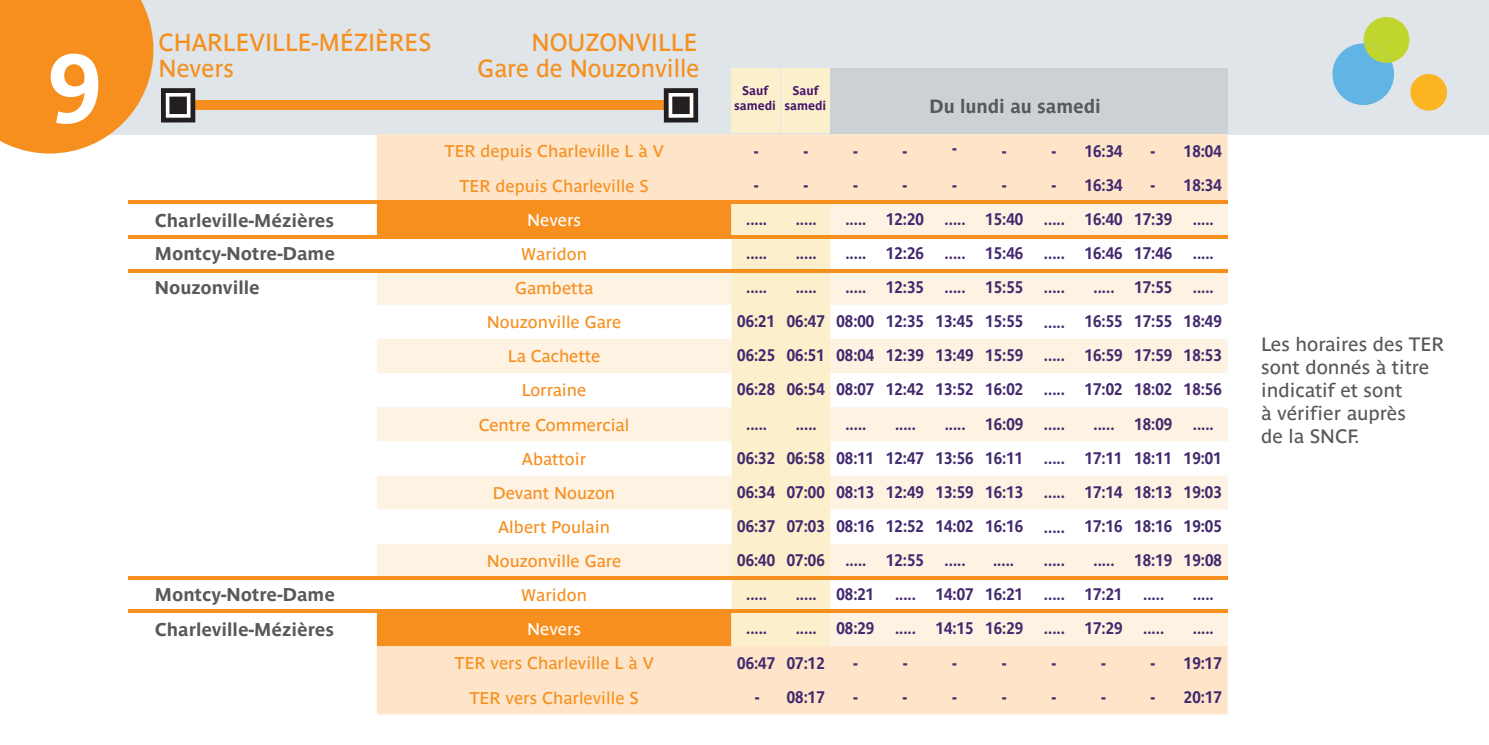
<style>
.page{position:relative;width:1489px;height:745px;background:#fff}
.page>*{position:absolute;margin:0;border:0;box-sizing:border-box;transform-origin:0 0}
.t1{font:700 95.75px "Parisine";color:#fff}
.t2{font:24.5px/25.5px "Parisine";color:#f68f1e}
.t3{font:19.25px/23px "Parisine";color:#57585a;scale:1.04 1}
.t4{font:700 19px "Parisine";color:#57585a}
.t5{font:700 18.25px "Parisine";color:#57585a;scale:1.04 1}
.t6{font:16.75px "Parisine";color:#f68f1e;scale:1.04 1}
.t7{font:16.75px "Parisine";color:#fff;scale:1.04 1}
.t8{font:700 16.5px/34px "Parisine";color:#42296e;scale:.9 1}
.t9{font:700 12.5px/15px "Parisine";color:#44146b;text-align:center}
</style>
<div class="page">
<div style="left:0;top:0;width:1488px;height:134px;background:#dfe5e8"></div>
<div style="left:829px;top:68px;width:398px;height:66px;background:#cbd1d5"></div>
<div style="left:178px;top:100px;width:502px;height:10px;background:#f68f1e"></div>
<svg style="left:161px;top:88px;width:34px;height:34px"></svg>
<div style="left:169px;top:96px;width:18px;height:18px;background:#231f20"></div>
<svg style="left:663px;top:88px;width:35px;height:34px"></svg>
<div style="left:672px;top:96px;width:17px;height:18px;background:#231f20"></div>
<div style="left:377px;top:134px;width:850px;height:580px;background:#fee5c9"></div>
<svg style="left:377px;top:204px;width:850px;height:441px;background:#fac78c"></svg>
<svg style="left:377px;top:239px;width:850px;height:370px"></svg>
<hr style="left:128px;top:200px;width:1099px;height:4px;background:#f68f1e">
<hr style="left:128px;top:609px;width:1099px;height:3px;background:#f68f1e">
<hr style="left:128px;top:235px;width:1099px;height:4px;background:#f68f1e">
<hr style="left:128px;top:576px;width:1099px;height:3px;background:#f68f1e">
<hr style="left:128px;top:269px;width:1099px;height:3px;background:#f68f1e">
<div style="left:731px;top:68px;width:48px;height:65px;background:#fbf0cb"></div>
<div style="left:781px;top:68px;width:48px;height:65px;background:#fbf0cb"></div>
<svg style="left:0;top:0;width:153px;height:153px;background:#f59935"></svg>
<div style="left:1332px;top:43px;width:61px;height:62px;background:#61b4e4;border-radius:50%"></div>
<svg style="left:1363px;top:17px;width:46px;height:46px"></svg>
<div style="left:1410px;top:74px;width:36px;height:37px;background:#fcb423;border-radius:50%"></div>
<h1 class="t1" style="left:48px;top:33px;width:55px">9</h1>
<h2 class="t2" style="left:158px;top:30px;width:274px">CHARLEVILLE-MÉZIÈRES<br>Nevers</h2>
<h2 class="t2" style="left:477px;top:30px;width:223px;text-align:right">NOUZONVILLE<br>Gare de Nouzonville</h2>
<p class="t9" style="left:734px;top:83px;width:43px">Sauf samedi</p>
<p class="t9" style="left:792px;top:83px;width:28px">Sauf</p>
<p class="t9" style="left:784px;top:98px;width:43px">samedi</p>
<p class="t4" style="left:929px;top:95px;width:173px">Du lundi au samedi</p>
<p class="t5" style="left:155px;top:209px;width:174px">Charleville-Mézières</p>
<p class="t5" style="left:155px;top:243px;width:175px">Montcy-Notre-Dame</p>
<p class="t5" style="left:155px;top:276px;width:102px">Nouzonville</p>
<p class="t5" style="left:155px;top:583px;width:175px">Montcy-Notre-Dame</p>
<p class="t5" style="left:155px;top:618px;width:174px">Charleville-Mézières</p>
<p class="t6" style="left:444px;top:142px;width:212px">TER depuis Charleville L à V</p>
<p class="t8" style="left:754px;top:133px;width:6px">-</p>
<p class="t8" style="left:803px;top:133px;width:6px">-</p>
<p class="t8" style="left:853px;top:133px;width:6px">-</p>
<p class="t8" style="left:903px;top:133px;width:6px">-</p>
<p class="t8" style="left:1002px;top:133px;width:6px">-</p>
<p class="t8" style="left:1150px;top:133px;width:80px">- 18:04</p>
<p class="t6" style="left:459px;top:176px;width:184px">TER depuis Charleville S</p>
<p class="t8" style="left:754px;top:168px;width:6px">-</p>
<p class="t8" style="left:803px;top:168px;width:6px">-</p>
<p class="t8" style="left:853px;top:168px;width:6px">-</p>
<p class="t8" style="left:903px;top:168px;width:6px">-</p>
<p class="t8" style="left:952px;top:168px;width:6px">-</p>
<p class="t8" style="left:1051px;top:133px;width:6px">- -</p>
<p class="t8" style="left:1084px;top:133px;width:43px;text-align:justify">16:34<br>16:34<br>16:40<br>16:46</p>
<p class="t8" style="left:952px;top:130px;width:6px">-</p>
<p class="t8" style="left:1150px;top:168px;width:80px">- 18:34</p>
<p class="t8" style="left:1002px;top:168px;width:6px">-</p>
<p class="t7" style="left:527px;top:210px;width:53px">Nevers</p>
<p class="t8" style="left:746px;top:202px;width:25px">.....</p>
<p class="t8" style="left:795px;top:202px;width:25px">.....</p>
<p class="t8" style="left:845px;top:202px;width:245px">..... 12:20 ..... 15:40 .....</p>
<p class="t8" style="left:1134px;top:202px;width:90px">17:39 .....</p>
<p class="t6" style="left:521px;top:244px;width:65px">Waridon</p>
<p class="t8" style="left:746px;top:236px;width:25px">.....</p>
<p class="t8" style="left:795px;top:236px;width:25px">.....</p>
<p class="t8" style="left:845px;top:236px;width:245px">..... 12:26 ..... 15:46 .....</p>
<p class="t8" style="left:1134px;top:236px;width:90px">17:46 .....</p>
<p class="t6" style="left:515px;top:278px;width:77px">Gambetta</p>
<p class="t8" style="left:746px;top:270px;width:25px">.....</p>
<p class="t8" style="left:795px;top:270px;width:25px">.....</p>
<p class="t8" style="left:845px;top:269px;width:245px;line-height:35px;text-align:right">..... 12:35 ..... 15:55 ..... .....</p>
<p class="t8" style="left:1043px;top:338px;width:25px;text-align:justify">..... ..... .....</p>
<p class="t8" style="left:1093px;top:406px;width:25px">.....</p>
<p class="t8" style="left:1043px;top:440px;width:25px;text-align:justify">..... ..... .....</p>
<p class="t8" style="left:993px;top:542px;width:25px">.....</p>
<p class="t8" style="left:1043px;top:542px;width:25px">.....</p>
<p class="t8" style="left:1093px;top:270px;width:135px">..... 17:55 .....</p>
<p class="t6" style="left:487px;top:312px;width:131px">Nouzonville Gare</p>
<p class="t8" style="left:737px;top:304px;width:319px">06:21 06:47 08:00 12:35 13:45 15:55</p>
<p class="t8" style="left:1084px;top:304px;width:154px">16:55 17:55 18:49</p>
<p class="t6" style="left:508px;top:346px;width:91px">La Cachette</p>
<p class="t8" style="left:737px;top:338px;width:319px">06:25 06:51 08:04 12:39 13:49 15:59</p>
<p class="t8" style="left:1084px;top:338px;width:154px">16:59 17:59 18:53</p>
<p class="t6" style="left:522px;top:380px;width:64px">Lorraine</p>
<p class="t8" style="left:737px;top:372px;width:319px">06:28 06:54 08:07 12:42 13:52 16:02</p>
<p class="t8" style="left:1084px;top:372px;width:154px">17:02 18:02 18:56</p>
<p class="t6" style="left:479px;top:414px;width:146px">Centre Commercial</p>
<p class="t8" style="left:746px;top:406px;width:25px">.....</p>
<p class="t8" style="left:795px;top:406px;width:25px">.....</p>
<p class="t8" style="left:845px;top:406px;width:25px">.....</p>
<p class="t8" style="left:895px;top:406px;width:25px">.....</p>
<p class="t8" style="left:944px;top:406px;width:89px">..... 16:09</p>
<p class="t8" style="left:1134px;top:406px;width:90px">18:09 .....</p>
<p class="t6" style="left:522px;top:449px;width:63px">Abattoir</p>
<p class="t8" style="left:737px;top:440px;width:319px">06:32 06:58 08:11 12:47 13:56 16:11</p>
<p class="t8" style="left:1084px;top:440px;width:154px">17:11 18:11 19:01</p>
<p class="t6" style="left:493px;top:483px;width:119px">Devant Nouzon</p>
<p class="t8" style="left:737px;top:474px;width:319px">06:34 07:00 08:13 12:49 13:59 16:13</p>
<p class="t8" style="left:1084px;top:474px;width:154px">17:14 18:13 19:03</p>
<p class="t6" style="left:498px;top:517px;width:109px">Albert Poulain</p>
<p class="t8" style="left:737px;top:508px;width:319px">06:37 07:03 08:16 12:52 14:02 16:16</p>
<p class="t8" style="left:1084px;top:508px;width:154px">17:16 18:16 19:05</p>
<p class="t6" style="left:487px;top:551px;width:131px">Nouzonville Gare</p>
<p class="t8" style="left:737px;top:542px;width:255px">06:40 07:06 ..... 12:55 .....</p>
<p class="t8" style="left:985px;top:577px;width:44px">16:21<br>16:29</p>
<p class="t8" style="left:1093px;top:542px;width:144px">..... 18:19 19:08</p>
<p class="t6" style="left:521px;top:585px;width:65px">Waridon</p>
<p class="t8" style="left:746px;top:577px;width:25px">.....</p>
<p class="t8" style="left:795px;top:577px;width:199px">..... 08:21 ..... 14:07</p>
<p class="t8" style="left:1043px;top:577px;width:135px">..... 17:21 .....</p>
<p class="t8" style="left:1192px;top:577px;width:25px">.....</p>
<p class="t7" style="left:527px;top:619px;width:53px">Nevers</p>
<p class="t8" style="left:746px;top:611px;width:25px">.....</p>
<p class="t8" style="left:795px;top:611px;width:199px">..... 08:29 ..... 14:15</p>
<p class="t8" style="left:1043px;top:611px;width:135px">..... 17:29 .....</p>
<p class="t8" style="left:1192px;top:611px;width:25px">.....</p>
<p class="t6" style="left:454px;top:653px;width:193px">TER vers Charleville L à V</p>
<p class="t8" style="left:737px;top:645px;width:99px;text-align:right">06:47 07:12<br>08:17</p>
<p class="t8" style="left:853px;top:645px;width:6px">-</p>
<p class="t8" style="left:903px;top:645px;width:6px">-</p>
<p class="t8" style="left:952px;top:645px;width:6px">-</p>
<p class="t8" style="left:1101px;top:645px;width:6px">-</p>
<p class="t8" style="left:1150px;top:645px;width:80px">- 19:17</p>
<p class="t8" style="left:1002px;top:645px;width:6px">- -</p>
<p class="t8" style="left:1051px;top:645px;width:6px">- -</p>
<p class="t8" style="left:1150px;top:679px;width:80px">- 20:17</p>
<p class="t6" style="left:469px;top:687px;width:164px">TER vers Charleville S</p>
<p class="t8" style="left:755px;top:679px;width:6px">-</p>
<p class="t8" style="left:853px;top:679px;width:6px">-</p>
<p class="t8" style="left:903px;top:679px;width:6px">-</p>
<p class="t8" style="left:952px;top:679px;width:6px">-</p>
<p class="t8" style="left:1101px;top:679px;width:6px">-</p>
<p class="t3" style="left:1260px;top:333px;width:178px">Les horaires des TER sont donnés à titre indicatif et sont<br>à vérifier auprès<br>de la SNCF.</p>
</div>
